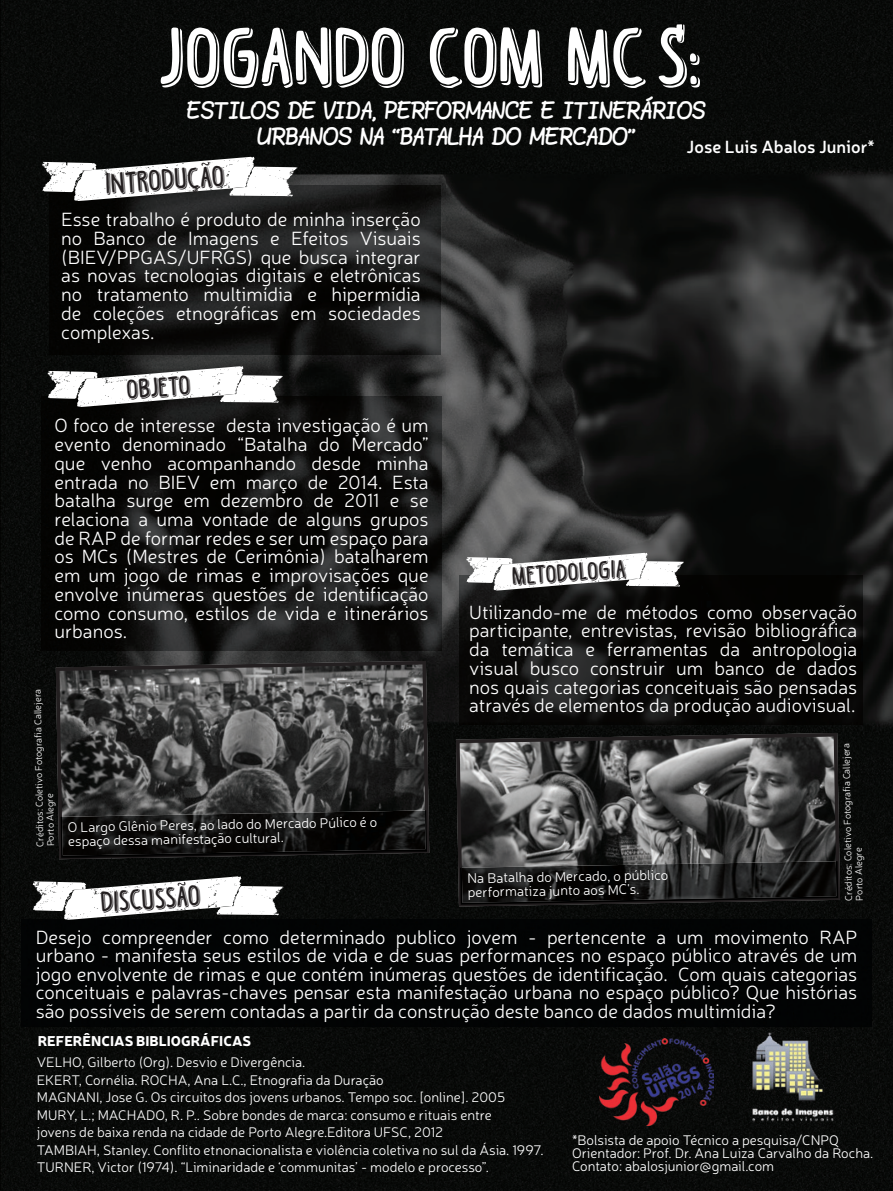
<style>
.page{position:relative;width:893px;height:1191px;background:#fff}
.page>*{position:absolute;margin:0;border:0;box-sizing:border-box;transform-origin:0 0}
.t1{font:700 85.4px "Black Coffee Shadow";color:#fff}
.t2{font:700 30.8px "Black Coffee Shadow";color:#231f20}
.t3{font:700 30.45px "Black Coffee Shadow";color:#231f20}
.t4{font:700 28.35px "Black Coffee Shadow";color:#231f20}
.t5{font:700 26.25px "Black Coffee Shadow";color:#231f20}
.t6{font:300 19.25px/18.9px "Neris";color:#fff}
.t7{font:17.5px "Blokletters Viltstift";letter-spacing:-.04em;color:#fff}
.t8{font:600 17.5px "Neris";color:#fff}
.t9{font:300 14px/17.5px "Neris";color:#fff}
.t10{font:900 14px "Neris";color:#fff}
.t11{font:300 9.8px/10.5px "Neris";color:#fff}
</style>
<div class="page">
<img style="left:0;top:0;width:893px;height:476px">
<div style="left:0;top:476px;width:111px;height:715px;background:#080a09"></div>
<img style="left:335px;top:476px;width:223px;height:715px">
<img style="left:558px;top:476px;width:335px;height:119px">
<img style="left:111px;top:650px;width:224px;height:11px">
<div style="left:782px;top:595px;width:111px;height:596px;background:#090a09"></div>
<div style="left:558px;top:724px;width:224px;height:467px;background:#080a09"></div>
<div style="left:111px;top:859px;width:224px;height:332px;background:#080a09"></div>
<img style="left:49px;top:185px;width:392px;height:169px">
<div style="left:22px;top:919px;width:849px;height:107px;background:#020304"></div>
<img style="left:42px;top:396px;width:399px;height:254px">
<svg style="left:48px;top:366px;width:235px;height:41px"></svg>
<img style="left:460px;top:575px;width:402px;height:149px">
<svg style="left:466px;top:553px;width:218px;height:37px"></svg>
<svg style="left:33px;top:876px;width:250px;height:43px"></svg>
<svg style="left:56px;top:661px;width:373px;height:198px;background:#454545"></svg>
<svg style="left:456px;top:733px;width:384px;height:173px;background:#515151"></svg>
<img style="left:460px;top:861px;width:378px;height:43px">
<img style="left:61px;top:857px;width:366px;height:1px">
<img style="left:61px;top:810px;width:366px;height:47px">
<img style="left:599px;top:1038px;width:114px;height:87px">
<img style="left:744px;top:1027px;width:96px;height:101px">
<svg style="left:42px;top:157px;width:255px;height:44px"></svg>
<svg style="left:676px;top:24px;width:9px;height:19px"></svg>
<h1 class="t1" style="left:161px;top:9px;width:543px">JOGANDO COM MCS:</h1>
<p class="t7" style="left:187px;top:96px;width:521px">ESTILOS DE VIDA, PERFORMANCE E ITINERÁRIOS</p>
<p class="t8" style="left:687px;top:135px;width:190px">Jose Luis Abalos Junior*</p>
<p class="t7" style="left:257px;top:122px;width:380px">URBANOS NA “BATALHA DO MERCADO”</p>
<h2 class="t2" style="left:105px;top:167px;width:121px;rotate:-4deg">INTRODUCAO</h2>
<p class="t6" style="left:61px;top:209px;width:361px;text-align:right">Esse trabalho é produto de minha inserção<br>Visuais</p>
<p class="t6" style="left:291px;top:228px;width:59px">Efeitos</p>
<p class="t6" style="left:157px;top:228px;width:22px">de</p>
<p class="t6" style="left:94px;top:228px;width:53px">Banco</p>
<p class="t6" style="left:188px;top:228px;width:72px">Imagens</p>
<p class="t6" style="left:61px;top:228px;width:23px">no</p>
<p class="t6" style="left:61px;top:247px;width:361px">(BIEV/PPGAS/UFRGS) que busca integrar</p>
<p class="t6" style="left:61px;top:265px;width:361px">as novas tecnologias digitais e eletrônicas</p>
<p class="t6" style="left:331px;top:284px;width:91px">hipermídia</p>
<p class="t6" style="left:270px;top:228px;width:11px">e</p>
<p class="t6" style="left:204px;top:284px;width:91px">multimídia</p>
<p class="t6" style="left:97px;top:284px;width:94px">tratamento</p>
<p class="t6" style="left:61px;top:284px;width:23px">no</p>
<p class="t6" style="left:307px;top:284px;width:11px">e</p>
<p class="t6" style="left:176px;top:303px;width:104px">etnográficas</p>
<p class="t6" style="left:328px;top:303px;width:94px">sociedades</p>
<p class="t6" style="left:93px;top:303px;width:73px">coleções</p>
<p class="t6" style="left:61px;top:303px;width:95px">de complexas.</p>
<p class="t6" style="left:291px;top:303px;width:28px">em</p>
<h3 class="t4" style="left:126px;top:374px;width:66px;rotate:-4deg">OBJETO</h3>
<p class="t6" style="left:54px;top:415px;width:162px">O foco de interesse</p>
<p class="t6" style="left:226px;top:415px;width:204px">desta investigação é um</p>
<p class="t6" style="left:122px;top:434px;width:105px">denominado</p>
<p class="t6" style="left:351px;top:434px;width:79px">Mercado“</p>
<p class="t6" style="left:238px;top:434px;width:71px">“Batalha</p>
<p class="t6" style="left:319px;top:434px;width:22px">do</p>
<p class="t6" style="left:54px;top:434px;width:58px">evento</p>
<p class="t6" style="left:376px;top:453px;width:54px">minha</p>
<p class="t6" style="left:101px;top:453px;width:53px">venho</p>
<p class="t6" style="left:167px;top:453px;width:130px">acompanhando</p>
<p class="t6" style="left:311px;top:453px;width:51px">desde</p>
<p class="t6" style="left:54px;top:453px;width:32px">que</p>
<p class="t6" style="left:54px;top:472px;width:65px">entrada</p>
<p class="t6" style="left:308px;top:472px;width:22px">de</p>
<p class="t6" style="left:338px;top:472px;width:46px">2014.</p>
<p class="t6" style="left:158px;top:472px;width:43px">BIEV</p>
<p class="t6" style="left:392px;top:472px;width:38px">Esta</p>
<p class="t6" style="left:128px;top:472px;width:23px">no</p>
<p class="t6" style="left:210px;top:472px;width:28px">em</p>
<p class="t6" style="left:246px;top:472px;width:54px">março</p>
<p class="t6" style="left:54px;top:490px;width:376px">batalha<br>relaciona a uma vontade de alguns grupos de RAP de formar redes e ser um espaço para os MCs (Mestres de Cerimônia) batalharem em um jogo de rimas e improvisações que envolve inúmeras questões de identificação como consumo, estilos de vida e itinerários urbanos.</p>
<p class="t6" style="left:220px;top:490px;width:84px">dezembro</p>
<p class="t6" style="left:314px;top:490px;width:22px">de</p>
<p class="t6" style="left:344px;top:490px;width:37px">2011</p>
<p class="t6" style="left:127px;top:490px;width:48px">surge</p>
<p class="t6" style="left:184px;top:490px;width:28px">em</p>
<p class="t6" style="left:390px;top:490px;width:11px">e</p>
<p class="t6" style="left:410px;top:490px;width:20px">se</p>
<h3 class="t5" style="left:512px;top:561px;width:115px;rotate:-4deg">METODOLOGIA</h3>
<p class="t6" style="left:469px;top:602px;width:120px">Utilizando-me</p>
<p class="t6" style="left:469px;top:620px;width:390px">participante, entrevistas, revisão bibliográfica</p>
<p class="t6" style="left:752px;top:639px;width:107px">antropologia</p>
<p class="t6" style="left:762px;top:602px;width:97px">observação</p>
<p class="t6" style="left:596px;top:602px;width:22px">de</p>
<p class="t6" style="left:625px;top:602px;width:74px">métodos</p>
<p class="t6" style="left:707px;top:602px;width:47px">como</p>
<p class="t6" style="left:607px;top:639px;width:103px">ferramentas</p>
<p class="t6" style="left:501px;top:639px;width:73px">temática</p>
<p class="t6" style="left:469px;top:639px;width:22px">da</p>
<p class="t6" style="left:720px;top:639px;width:22px">da</p>
<p class="t6" style="left:585px;top:639px;width:11px">e</p>
<p class="t6" style="left:469px;top:658px;width:390px">visual<br>nos quais categorias conceituais são pensadas através de elementos da produção audiovisual.</p>
<p class="t6" style="left:590px;top:658px;width:77px">construir</p>
<p class="t6" style="left:530px;top:658px;width:51px">busco</p>
<p class="t6" style="left:714px;top:658px;width:52px">banco</p>
<p class="t6" style="left:776px;top:658px;width:22px">de</p>
<p class="t6" style="left:807px;top:658px;width:52px">dados</p>
<p class="t6" style="left:676px;top:658px;width:29px">um</p>
<p class="t11" style="left:35px;top:846px;width:159px;rotate:-91deg">Créditos: Coletivo Fotografia Callejera<br>Porto Alegre</p>
<p class="t11" style="left:843px;top:901px;width:159px;rotate:-91deg">Créditos: Coletivo Fotografia Callejera<br>Porto Alegre</p>
<p class="t9" style="left:68px;top:819px;width:311px;line-height:14px;rotate:-1deg">O Largo Glênio Peres, ao lado do Mercado Púlico oé espaço dessa manifestação cultural.</p>
<p class="t9" style="left:467px;top:869px;width:202px;rotate:-1deg">Na Batalha do Mercado o, público</p>
<h3 class="t3" style="left:101px;top:885px;width:102px;rotate:-4deg">DISCUSSAO</h3>
<p class="t9" style="left:467px;top:883px;width:173px;rotate:-1deg">performatiza junto aos M C .s'</p>
<p class="t6" style="left:36px;top:926px;width:58px">Desejo</p>
<p class="t6" style="left:36px;top:945px;width:823px">urbano - manifesta seus estilos de vida e de suas performances no espaço público através de um</p>
<p class="t6" style="left:678px;top:963px;width:181px">Com quais categorias</p>
<p class="t6" style="left:280px;top:926px;width:107px">determinado</p>
<p class="t6" style="left:396px;top:926px;width:62px">publico</p>
<p class="t6" style="left:467px;top:926px;width:52px">jovem</p>
<p class="t6" style="left:714px;top:926px;width:96px">movimento</p>
<p class="t6" style="left:102px;top:926px;width:112px">compreender</p>
<p class="t6" style="left:819px;top:926px;width:39px">RAP</p>
<p class="t6" style="left:547px;top:926px;width:100px">pertencente</p>
<p class="t6" style="left:223px;top:926px;width:47px">como</p>
<p class="t6" style="left:656px;top:926px;width:11px">a</p>
<p class="t6" style="left:677px;top:926px;width:29px">um</p>
<p class="t6" style="left:528px;top:926px;width:10px">-</p>
<p class="t6" style="left:36px;top:964px;width:823px">jogo envolvente de rimas e que contém inúmeras questões de identificação.<br>conceituais e palavras-chaves pensar esta manifestação urbana no espaço público? Que histórias são possíveis de serem contadas a partir da construção deste banco de dados multimídia?</p>
<p class="t9" style="left:37px;top:1053px;width:508px">VELHO, Gilberto (Org .) Desvio e Divergência.<br>EKERT, Cornélia. ROCHA, Ana C.L ., Etnografia da Duração<br>MAGNANI, Jose G. Os circuitos dos jovens urbanos. Tempo soc [. online .[ 2005<br>MURY ; .L, MACHADO R, P. .. Sobre bondes de marca: consumo e rituais entre<br>jovens de baixa renda na cidade de Porto Alegre.Editora UFSC, 2012<br>TAMBIAH, Stanley. Conflito etnonacionalista e violência coletiva no sul da Ásia. 1997.<br>TURNER, Victor (1974 “.) Liminaridade e ‘communitas -’ modelo e processo .“</p>
<p class="t10" style="left:38px;top:1030px;width:215px">REFERÊNCIAS BIBLIOGRÁFICAS</p>
<p class="t9" style="left:572px;top:1133px;width:303px;line-height:12.6px">*Bolsista de apoio Técnico a pesquisa/CNPQ<br>Orientador: Prof. Dr. Ana Luiza Carvalho da Rocha.<br>Contato: abalosjunior@gmail.com</p>
</div>
